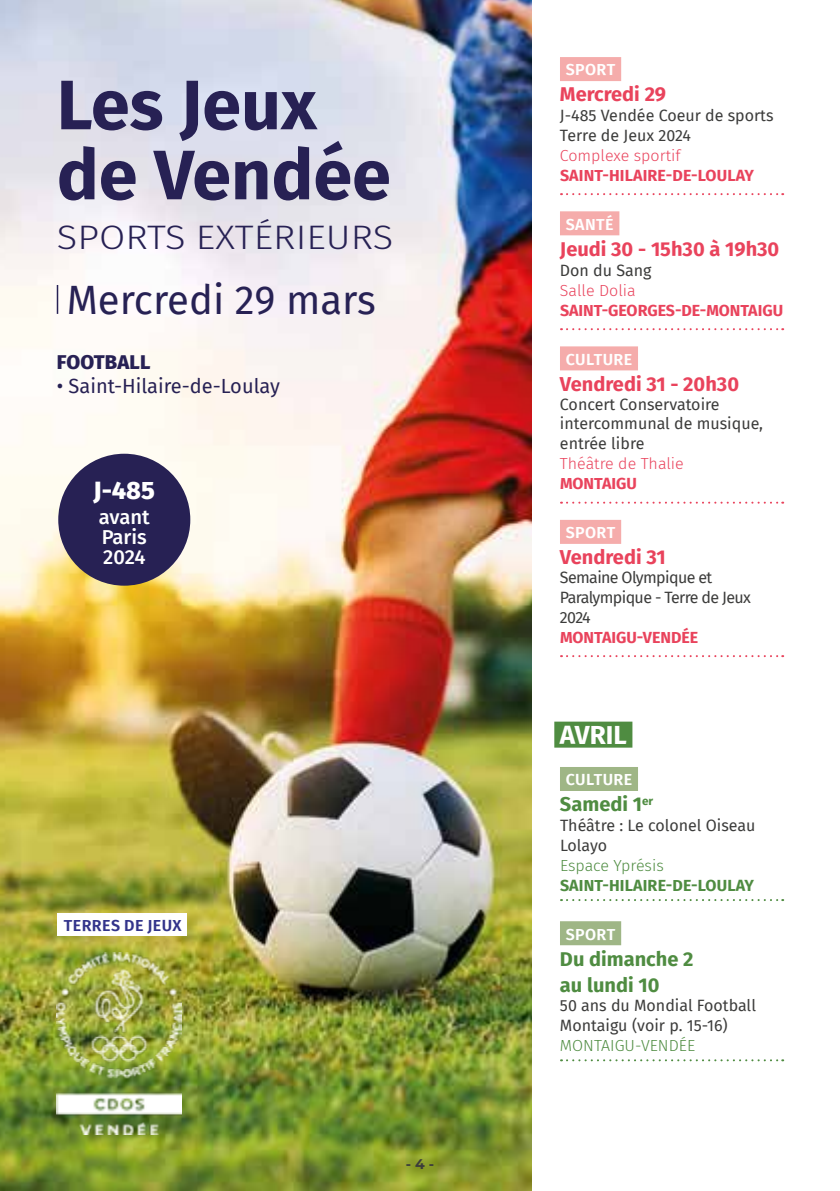
<style>
.page{position:relative;width:840px;height:1191px;background:#fff}
.page>*{position:absolute;margin:0;border:0;box-sizing:border-box;transform-origin:0 0}
.t1{font:700 70px/70px "Fira Sans";color:#272154}
.t2{font:40px "Fira Sans";color:#272154}
.t3{font:300 33.8px "Fira Sans";color:#272154;scale:1.12 1}
.t4{font:700 26px "Fira Sans";color:#fff}
.t5{font:800 25.2px "Fira Sans";color:#fff}
.t6{font:500 20.2px/20.2px "Fira Sans";color:#fff}
.t7{font:700 20px "Fira Sans";color:#e9435c}
.t8{font:700 20px/26px "Fira Sans";color:#4f8c41}
.t9{font:20px "Fira Sans";color:#272154}
.t10{font:800 20px "Fira Sans";letter-spacing:.01em;color:#272154}
.t11{font:16px/20px "Fira Sans";color:#3c3c3b}
.t12{font:700 16px "Fira Sans";color:#e9435c}
.t13{font:16px/19.6px "Fira Sans";letter-spacing:-.04em;color:#3c3c3b}
.t14{font:300 16px "Fira Sans";color:#e9435c}
.t15{font:600 16px "Fira Sans";letter-spacing:.025em;color:#fff}
.t16{font:300 16px "Fira Sans";color:#4f8c41}
.t17{font:700 16px "Fira Sans";letter-spacing:.01em;color:#4f8c41}
.t18{font:600 16px "Fira Sans";letter-spacing:.025em;color:#32338a}
.t19{font:700 14px "Montserrat";color:#3c3c3b}
</style>
<div class="page">
<div style="left:559px;top:57px;width:61px;height:24px;background:#f5acab"></div>
<svg style="left:560px;top:193px;width:222px;height:2px"></svg>
<div style="left:559px;top:211px;width:60px;height:24px;background:#f5acab"></div>
<svg style="left:560px;top:328px;width:222px;height:2px"></svg>
<div style="left:559px;top:346px;width:78px;height:24px;background:#f5acab"></div>
<svg style="left:560px;top:501px;width:222px;height:2px"></svg>
<div style="left:559px;top:520px;width:61px;height:24px;background:#f5acab"></div>
<svg style="left:560px;top:655px;width:222px;height:2px"></svg>
<div style="left:554px;top:721px;width:78px;height:26px;background:#4f8c41"></div>
<div style="left:559px;top:767px;width:78px;height:24px;background:#9fb686"></div>
<svg style="left:560px;top:899px;width:222px;height:2px"></svg>
<div style="left:559px;top:921px;width:61px;height:24px;background:#9fb686"></div>
<svg style="left:560px;top:1059px;width:222px;height:2px"></svg>
<img style="left:0;top:0;width:531px;height:1191px">
<svg style="left:57px;top:285px;width:1px;height:29px"></svg>
<div style="left:58px;top:454px;width:132px;height:131px;background:#272154;border-radius:50%"></div>
<img style="left:57px;top:952px;width:124px;height:182px">
<div style="left:57px;top:913px;width:129px;height:22px;background:#fff"></div>
<h1 class="t1" style="left:57px;top:65px;width:335px">Les Jeux de Vendée</h1>
<h3 class="t3" style="left:57px;top:214px;width:302px">SPORTS EXTÉRIEURS</h3>
<h2 class="t2" style="left:67px;top:270px;width:310px">Mercredi 29 mars</h2>
<p class="t10" style="left:57px;top:345px;width:95px">FOOTBALL</p>
<p class="t9" style="left:57px;top:371px;width:224px">• Saint-Hilaire-de-Loulay</p>
<h3 class="t5" style="left:94px;top:468px;width:63px">J-485</h3>
<p class="t6" style="left:99px;top:506px;width:52px">avant<br>Paris<br>2024</p>
<p class="t18" style="left:64px;top:912px;width:119px">TERRES DE JEUX</p>
<p class="t19" style="left:405px;top:1154px;width:30px">- 4 -</p>
<p class="t15" style="left:565px;top:57px;width:51px">SPORT</p>
<p class="t7" style="left:559px;top:78px;width:107px">Mercredi 29</p>
<p class="t11" style="left:559px;top:105px;width:215px">J-485 Vendée Coeur de sports<br>Terre de Jeux 2024</p>
<p class="t14" style="left:559px;top:144px;width:122px">Complexe sportif</p>
<p class="t12" style="left:559px;top:162px;width:195px">SAINT-HILAIRE-DE-LOULAY</p>
<p class="t15" style="left:565px;top:211px;width:49px">SANTÉ</p>
<p class="t7" style="left:559px;top:232px;width:221px">Jeudi 30 - 15h30 à 19h30</p>
<p class="t11" style="left:559px;top:260px;width:93px">Don du Sang</p>
<p class="t14" style="left:559px;top:279px;width:77px">Salle Dolia</p>
<p class="t12" style="left:559px;top:297px;width:224px">SAINT-GEORGES-DE-MONTAIGU</p>
<p class="t15" style="left:565px;top:346px;width:68px">CULTURE</p>
<p class="t7" style="left:559px;top:367px;width:180px">Vendredi 31 - 20h30</p>
<p class="t11" style="left:559px;top:394px;width:204px">Concert Conservatoire intercommunal de musique, entrée libre</p>
<p class="t14" style="left:559px;top:452px;width:125px">Théâtre de Thalie</p>
<p class="t12" style="left:559px;top:470px;width:78px">MONTAIGU</p>
<p class="t15" style="left:565px;top:519px;width:51px">SPORT</p>
<p class="t7" style="left:559px;top:540px;width:107px">Vendredi 31</p>
<p class="t13" style="left:559px;top:567px;width:192px">Semaine Olympique et<br>Paralympique - Terre de Jeux<br>2024</p>
<p class="t12" style="left:559px;top:623px;width:140px">MONTAIGU-VENDÉE</p>
<h3 class="t4" style="left:559px;top:713px;width:68px">AVRIL</h3>
<p class="t15" style="left:565px;top:766px;width:68px">CULTURE</p>
<p class="t8" style="left:559px;top:790px;width:95px">Samedi 1<sup>er</sup></p>
<p class="t11" style="left:559px;top:814px;width:197px">Théâtre : Le colonel Oiseau<br>Lolayo</p>
<p class="t16" style="left:559px;top:853px;width:105px">Espace Yprésis</p>
<p class="t17" style="left:559px;top:871px;width:195px">SAINT-HILAIRE-DE-LOULAY</p>
<p class="t15" style="left:565px;top:921px;width:51px">SPORT</p>
<p class="t8" style="left:559px;top:944px;width:135px">Du dimanche 2 au lundi 10</p>
<p class="t11" style="left:559px;top:994px;width:197px">50 ans du Mondial Football<br>Montaigu (voir p. 15-16)</p>
<p class="t16" style="left:559px;top:1034px;width:137px">MONTAIGU-VENDÉE</p>
</div>
